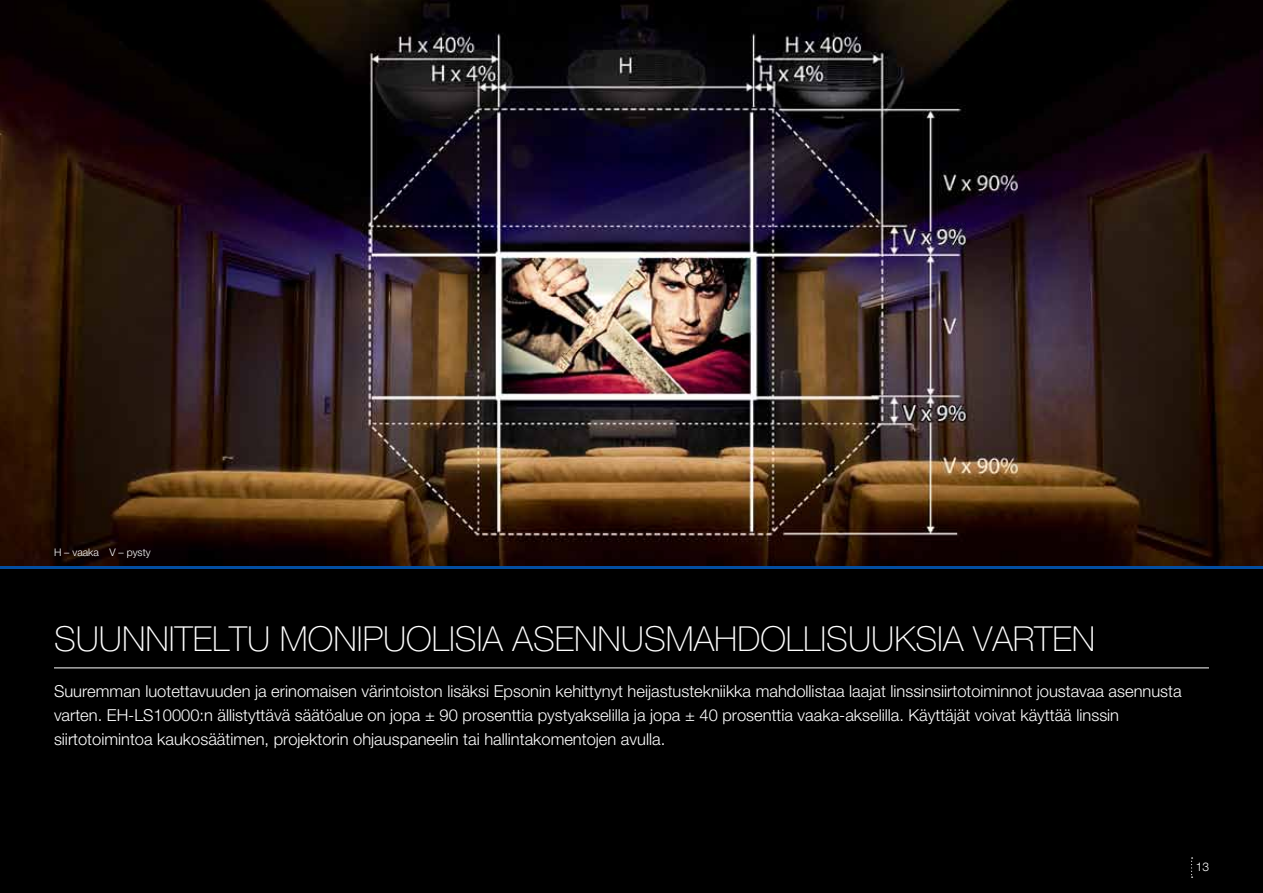
<style>
.page{position:relative;width:1263px;height:893px;background:#fff}
.page>*{position:absolute;margin:0;border:0;box-sizing:border-box;transform-origin:0 0}
.t1{font:100 34.5px "Helvetica Neue LT Pro";color:#fff}
.t2{font:300 16.5px/24px "Helvetica Neue LT Pro";color:#fff}
.t3{font:300 12px "Helvetica Neue LT Com";color:#fff}
.t4{font:300 10.5px "Helvetica Neue LT Pro";color:#fff}
</style>
<div class="page">
<div style="left:0;top:569px;width:1263px;height:324px;background:#000"></div>
<img style="left:0;top:0;width:1263px;height:566px">
<hr style="left:0;top:566px;width:1263px;height:3px;background:#034ea2">
<hr style="left:54px;top:667px;width:1155px;height:1px;background:#fff">
<svg style="left:1191px;top:857px;width:1px;height:21px"></svg>
<p class="t4" style="left:54px;top:546px;width:98px">H – vaaka V – pysty</p>
<h1 class="t1" style="left:54px;top:619px;width:87px">SUUNNIT</h1>
<h1 class="t1" style="left:193px;top:619px;width:135px">ELTU MONIP</h1>
<h1 class="t1" style="left:383px;top:619px;width:709px">UOLISIA ASENN USMAHDOLLISUUKSIA VARTEN</h1>
<p class="t2" style="left:54px;top:678px;width:1129px">Suuremman luotettavuuden ja erinomaisen värintoiston lisäksi Epsonin kehittynyt heijastustekniikka mahdollistaa laajat linssinsiirtotoiminnot joustavaa asennusta varten. EH-LS10000:n ällistyttävä säätöalue on jopa ± 90 prosenttia pystyakselilla ja jopa ± 40 prosenttia vaaka-akselilla. Käyttäjät voivat käyttää linssin siirtotoimintoa kaukosäätimen, projektorin ohjauspaneelin tai hallintakomentojen avulla.</p>
<p class="t3" style="left:1196px;top:859px;width:15px">13</p>
</div>
